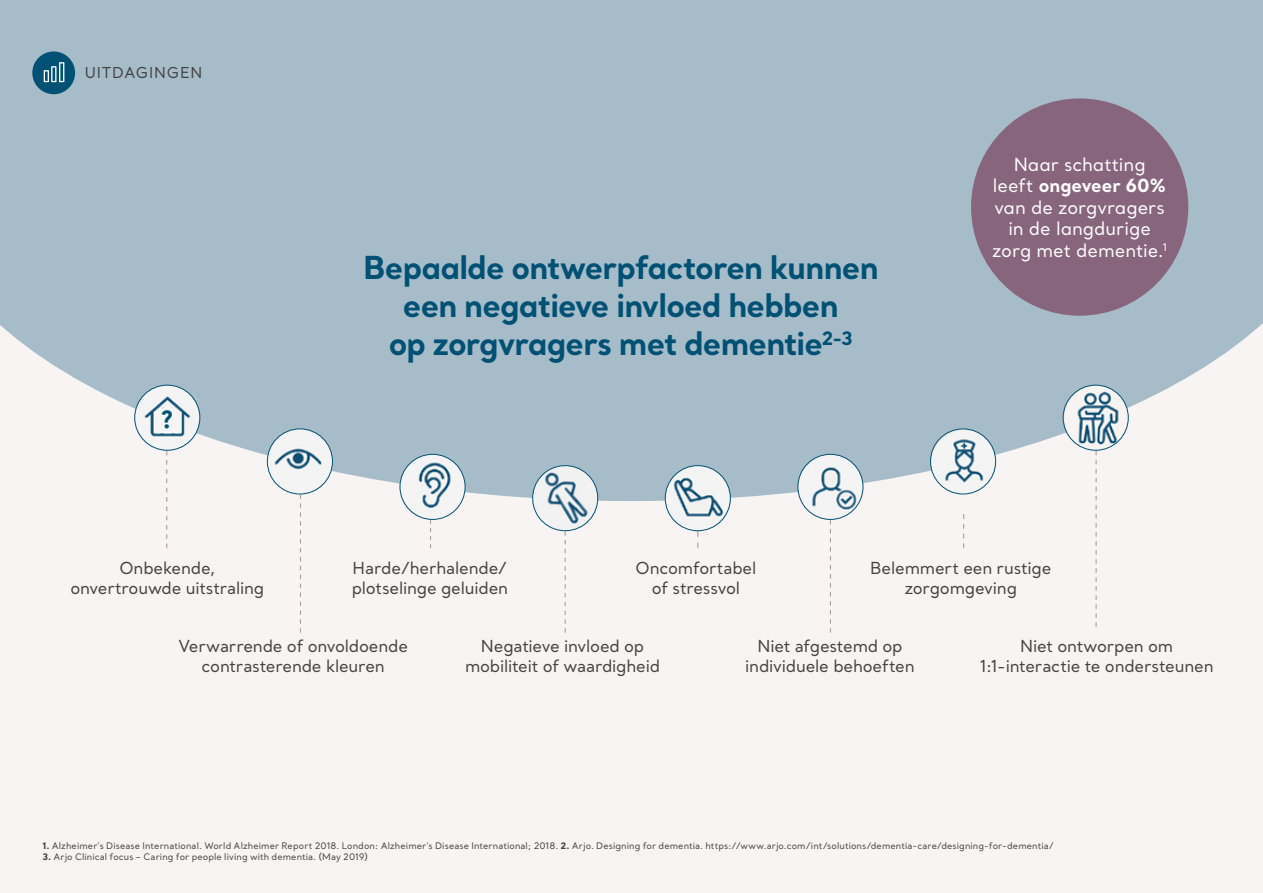
<style>
.page{position:relative;width:1263px;height:893px;background:#fff}
.page>*{position:absolute;margin:0;border:0;box-sizing:border-box;transform-origin:0 0}
.Headline_Santral_Bold_36_43_pt{font:700 31.5px/37.8px "Santral";letter-spacing:-.025em;color:#015174;text-align:center}
.Bullet_points_14_pt{font:700 22.5px "Santral";color:#015174}
.Call-out_text_Santral_Regular_16_20_pt{font:18px/21.6px "Santral";color:#fff;text-align:center}
.Bullet_points_14_pt-2{font:16.5px/19.8px "Santral";letter-spacing:-.015em;color:#434342;text-align:center}
.Product_description_Santral_Regular_12_1{font:15px "Santral";letter-spacing:.055em;color:#434342}
.Bullet_points_14_pt-3{font:9px "Santral";letter-spacing:.01em;color:#434342}
.s1{font-weight:700}
</style>
<div class="page">
<div style="left:0;top:320px;width:1263px;height:573px;background:#f7f4f3"></div>
<svg style="left:0;top:320px;width:1263px;height:181px;fill:#a7bcc9"></svg>
<div style="left:0;top:0;width:1263px;height:320px;background:#a7bcc9"></div>
<div style="left:32px;top:51px;width:43px;height:43px;background:#015174;border-radius:50%"></div>
<svg style="left:44px;top:62px;width:20px;height:20px"></svg>
<svg style="left:166px;top:451px;width:1px;height:97px"></svg>
<svg style="left:1095px;top:451px;width:2px;height:176px"></svg>
<svg style="left:430px;top:520px;width:1px;height:28px"></svg>
<svg style="left:830px;top:520px;width:1px;height:113px"></svg>
<svg style="left:697px;top:531px;width:1px;height:17px"></svg>
<svg style="left:963px;top:514px;width:1px;height:34px"></svg>
<svg style="left:300px;top:494px;width:1px;height:139px"></svg>
<div style="left:971px;top:98px;width:217px;height:218px;background:#87657d;border-radius:50%"></div>
<img style="left:665px;top:466px;width:65px;height:65px;border-radius:33px">
<div style="left:665px;top:465px;width:66px;height:66px;border:1px solid #015174;border-radius:50%"></div>
<img style="left:267px;top:429px;width:65px;height:65px;border-radius:33px">
<div style="left:267px;top:428px;width:66px;height:66px;border:1px solid #015174;border-radius:50%"></div>
<img style="left:798px;top:454px;width:65px;height:65px;border-radius:33px">
<div style="left:797px;top:454px;width:66px;height:66px;border:1px solid #015174;border-radius:50%"></div>
<img style="left:400px;top:454px;width:65px;height:65px;border-radius:33px">
<div style="left:400px;top:454px;width:66px;height:66px;border:1px solid #015174;border-radius:50%"></div>
<img style="left:930px;top:429px;width:66px;height:65px;border-radius:33px">
<div style="left:930px;top:428px;width:66px;height:66px;border:1px solid #015174;border-radius:50%"></div>
<svg style="left:528px;top:461px;width:74px;height:172px"></svg>
<img style="left:1063px;top:385px;width:65px;height:65px;border-radius:33px">
<div style="left:1063px;top:385px;width:66px;height:66px;border:1px solid #015174;border-radius:50%"></div>
<img style="left:135px;top:385px;width:65px;height:65px;border-radius:33px">
<div style="left:134px;top:385px;width:66px;height:66px;border:1px solid #015174;border-radius:50%"></div>
<svg style="left:156px;top:402px;width:23px;height:31px"></svg>
<p class="Product_description_Santral_Regular_12_1" style="left:85px;top:63px;width:119px">UITDAGINGEN</p>
<p class="Bullet_points_14_pt" style="left:161px;top:404px;width:14px">?</p>
<p class="Headline_Santral_Bold_36_43_pt" style="left:363px;top:248px;width:517px">Bepaalde ontwerpfactoren kunnen een negatieve invloed hebben<br>op zorgvragers met dementie<sup>2-3</sup></p>
<p class="Call-out_text_Santral_Regular_16_20_pt" style="left:992px;top:153px;width:177px">Naar schatting leeft <span class="s1">ongeveer 60% </span>van de zorgvragers in de langdurige zorg met dementie.<sup>1</sup></p>
<p class="Bullet_points_14_pt-2" style="left:70px;top:558px;width:195px">Onbekende, onvertrouwde uitstraling</p>
<p class="Bullet_points_14_pt-2" style="left:352px;top:558px;width:158px;text-align:left">Harde/herhalende/ plotselinge geluiden</p>
<p class="Bullet_points_14_pt-2" style="left:636px;top:558px;width:122px">Oncomfortabel of stressvol</p>
<p class="Bullet_points_14_pt-2" style="left:870px;top:558px;width:183px">Belemmert een rustige zorgomgeving</p>
<p class="Bullet_points_14_pt-2" style="left:178px;top:636px;width:231px">Verwarrende of onvoldoende contrasterende kleuren</p>
<p class="Bullet_points_14_pt-2" style="left:465px;top:636px;width:196px">Negatieve invloed op mobiliteit of waardigheid</p>
<p class="Bullet_points_14_pt-2" style="left:745px;top:636px;width:171px">Niet afgestemd op individuele behoeften</p>
<p class="Bullet_points_14_pt-2" style="left:980px;top:636px;width:235px">Niet ontworpen om<br>1:1-interactie te ondersteunen</p>
<p class="Bullet_points_14_pt-3" style="left:43px;top:840px;width:1013px"><span class="s1">1.</span> Alzheimer’s Disease International. World Alzheimer Report 2018. London: Alzheimer’s Disease International; 2018. <span class="s1">2.</span> Arjo. Designing for dementia. https://www.arjo.com/int/solutions/dementia-care/designing-for-dementia/</p>
<p class="Bullet_points_14_pt-3" style="left:43px;top:850px;width:327px"><span class="s1">3.</span> Arjo Clinical focus – Caring for people living with dementia. (May 2019)</p>
</div>
